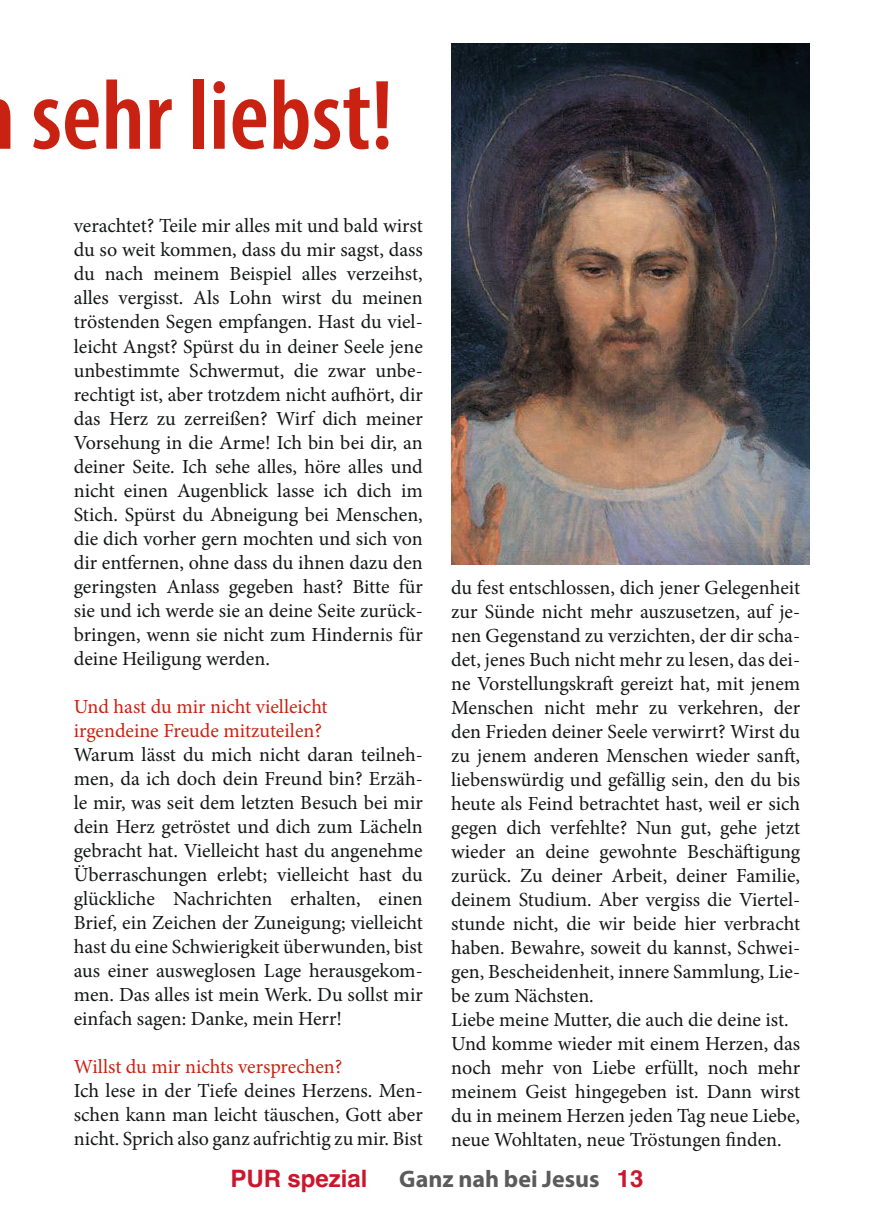
<style>
.page{position:relative;width:874px;height:1225px;background:#fff}
.page>*{position:absolute;margin:0;border:0;box-sizing:border-box;transform-origin:0 0}
.t1{font:600 condensed 100px "Myriad Pro";color:#c92213}
.t2{font:700 24px "Myriad Pro";color:#5b5b5b}
.t3{font:700 24px "Helvetica";color:#cb162d}
.t4{font:20px/24px "Minion Pro";color:#151616;text-align:justify}
.t5{font:20px "Minion Pro";color:#c92213}
.s1{font-family:"Helvetica";color:#cb162d}
</style>
<div class="page">
<img style="left:451px;top:44px;width:358px;height:520px">
<h1 class="t1" style="left:31px;top:54px;width:363px">sehr liebst!</h1>
<p class="t4" style="left:74px;top:214px;width:350px">verachtet? Teile mir alles mit und bald wirst du so weit kommen, dass du mir sagst, dass du nach meinem Beispiel alles verzeihst, alles vergisst. Als Lohn wirst du meinen tröstenden Segen empfangen. Hast du viel&shy;leicht Angst? Spürst du in deiner Seele jene unbestimmte Schwermut, die zwar unbe&shy;rechtigt ist, aber trotzdem nicht aufhört, dir das Herz zu zerreißen? Wirf dich meiner Vorsehung in die Arme! Ich bin bei dir, an deiner Seite. Ich sehe alles, höre alles und nicht einen Augenblick lasse ich dich im Stich. Spürst du Abneigung bei Menschen, die dich vorher gern mochten und sich von dir entfernen, ohne dass du ihnen dazu den geringsten Anlass gegeben hast? Bitte für sie und ich werde sie an deine Seite zurück&shy;bringen, wenn sie nicht zum Hindernis für deine Heiligung werden.</p>
<p class="t5" style="left:74px;top:693px;width:255px">Und hast du mir nicht vielleicht</p>
<p class="t5" style="left:74px;top:717px;width:250px">irgendeine Freude mitzuteilen?</p>
<p class="t4" style="left:74px;top:742px;width:350px">Warum lässt du mich nicht daran teilneh&shy;men, da ich doch dein Freund bin? Erzäh&shy;le mir, was seit dem letzten Besuch bei mir dein Herz getröstet und dich zum Lächeln gebracht hat. Vielleicht hast du angenehme Überraschungen erlebt; vielleicht hast du glückliche Nachrichten erhalten, einen Brief, ein Zeichen der Zuneigung; vielleicht hast du eine Schwierigkeit überwunden, bist aus einer ausweglosen Lage herausgekom&shy;men. Das alles ist mein Werk. Du sollst mir einfach sagen: Danke, mein Herr!</p>
<p class="t5" style="left:74px;top:1053px;width:270px">Willst du mir nichts versprechen?</p>
<p class="t4" style="left:74px;top:1078px;width:350px">Ich lese in der Tiefe deines Herzens. Men&shy;schen kann man leicht täuschen, Gott aber nicht. Sprich also ganz aufrichtig zu mir. Bist</p>
<p class="t4" style="left:451px;top:576px;width:350px">du fest entschlossen, dich jener Gelegenheit zur Sünde nicht mehr auszusetzen, auf je&shy;nen Gegenstand zu verzichten, der dir scha&shy;det, jenes Buch nicht mehr zu lesen, das dei&shy;ne Vorstellungskraft gereizt hat, mit jenem Menschen nicht mehr zu verkehren, der den Frieden deiner Seele verwirrt? Wirst du zu jenem anderen Menschen wieder sanft, liebenswürdig und gefällig sein, den du bis heute als Feind betrachtet hast, weil er sich gegen dich verfehlte? Nun gut, gehe jetzt wieder an deine gewohnte Beschäftigung zurück. Zu deiner Arbeit, deiner Familie, deinem Studium. Aber vergiss die Viertel&shy;stunde nicht, die wir beide hier verbracht haben. Bewahre, soweit du kannst, Schwei&shy;gen, Bescheidenheit, innere Sammlung, Lie&shy;be zum Nächsten.</p>
<p class="t4" style="left:451px;top:1008px;width:339px">Liebe meine Mutter, die auch die deine ist.</p>
<p class="t4" style="left:451px;top:1032px;width:350px">Und komme wieder mit einem Herzen, das noch mehr von Liebe erfüllt, noch mehr meinem Geist hingegeben ist. Dann wirst du in meinem Herzen jeden Tag neue Liebe, neue Wohltaten, neue Tröstungen finden.</p>
<p class="t3" style="left:230px;top:1163px;width:139px">PUR spezial</p>
<p class="t2" style="left:399px;top:1163px;width:246px">Ganz nah bei Jesus <span class="s1">13</span></p>
</div>
